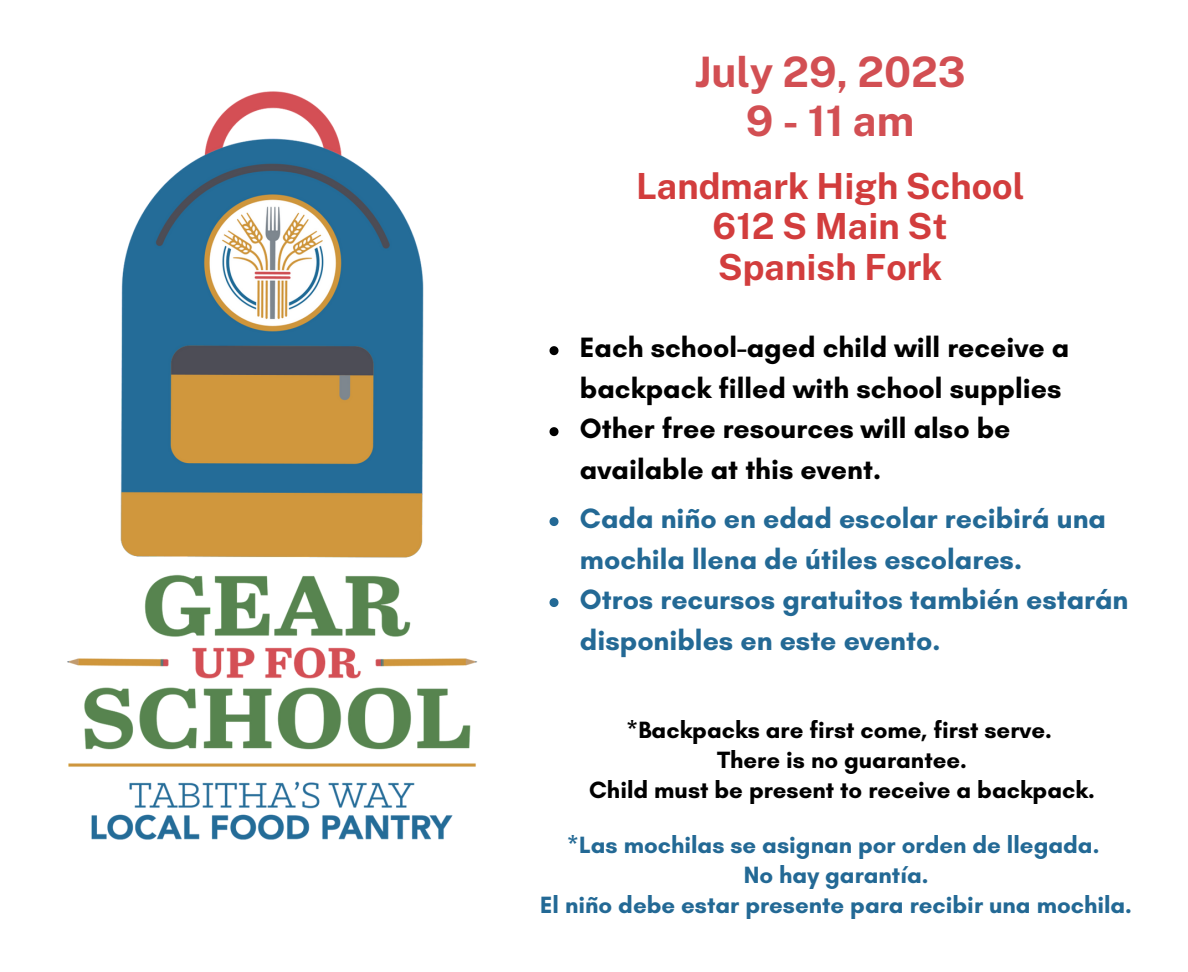
<style>
.page{position:relative;width:1188px;height:972px;background:#fff}
.page>*{position:absolute;margin:0;border:0;box-sizing:border-box;transform-origin:0 0}
.t1{font:700 42px "Public Sans";color:#d24f53}
.t2{font:700 36px "Public Sans";color:#d23d3d}
.t3{font:700 28.5px/40.5px "Glacial Indifference";color:#236995}
.t4{font:700 28.5px/40.5px "Glacial Indifference";color:#000}
.t5{font:700 24px "Glacial Indifference";color:#236995}
.t6{font:700 24px "Glacial Indifference";color:#000}
</style>
<div class="page">
<img style="left:67px;top:91px;width:492px;height:749px">
<svg style="left:550px;top:517px;width:9px;height:9px"></svg>
<svg style="left:550px;top:598px;width:9px;height:9px"></svg>
<p class="t1" style="left:695px;top:47px;width:272px">July 29, 2023</p>
<p class="t1" style="left:746px;top:96px;width:170px">9-11am</p>
<p class="t2" style="left:636px;top:164px;width:390px">Landmark High School</p>
<p class="t2" style="left:713px;top:205px;width:237px">612 S Main St</p>
<p class="t2" style="left:718px;top:245px;width:226px">Spanish Fork</p>
<p class="t4" style="left:580px;top:327px;width:491px">Each school-aged child will receive a backpack filled with school supplies</p>
<p class="t4" style="left:580px;top:408px;width:432px">Other free resources will also be available at this event.</p>
<p class="t3" style="left:580px;top:498px;width:528px">Cada niño en edad escolar recibirá una mochila llena de útiles escolares.</p>
<p class="t3" style="left:580px;top:579px;width:550px">Otros recursos gratuitos también estarán disponibles en este evento.</p>
<p class="t6" style="left:626px;top:715px;width:427px">*Backpacks are first come, first serve.</p>
<p class="t6" style="left:717px;top:745px;width:251px">There is no guarantee.</p>
<p class="t6" style="left:589px;top:775px;width:507px">Child must be present to receive a backpack.</p>
<p class="t5" style="left:567px;top:830px;width:534px">*Las mochilas se asignan por orden de llegada.</p>
<p class="t5" style="left:744px;top:860px;width:186px">No hay garantía.</p>
<p class="t5" style="left:540px;top:890px;width:593px">El niño debe estar presente para recibir una mochila.</p>
</div>
